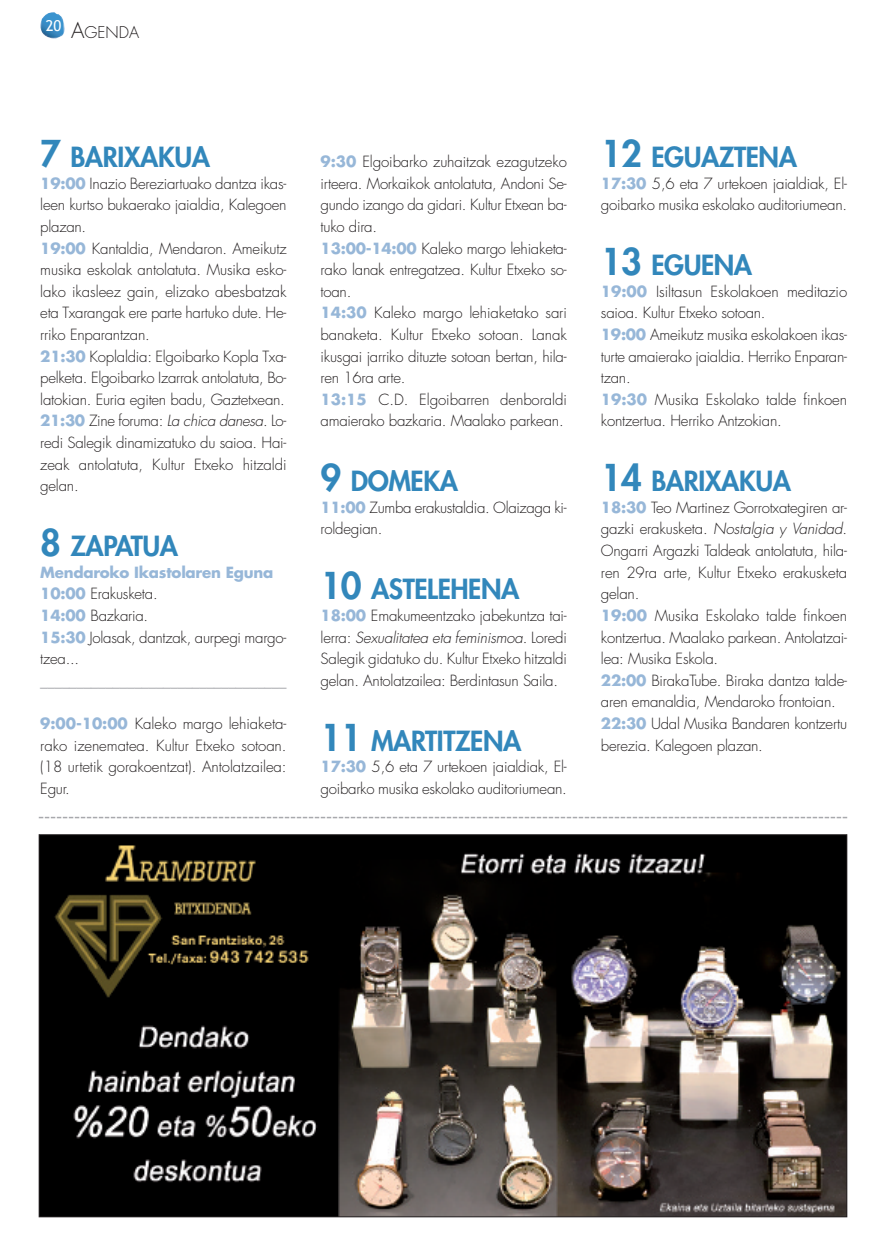
<style>
.page{position:relative;width:886px;height:1256px;background:#fff}
.page>*{position:absolute;margin:0;border:0;box-sizing:border-box;transform-origin:0 0}
.t1{font:800 27px "Futura";letter-spacing:-.015em;color:#3287bb}
.t2{font:300 15.75px "Futura";color:#231f20}
.t3{font:300 15px/21.6px "Futura";letter-spacing:-.015em;color:#231f20}
.t4{font:300 15px "Futura";color:#b2b3b7}
.t5{font:15px "Trebuchet MS";color:#fff}
.s1{font-size:21px}
.s2{font-size:36px}
.s3{font-weight:700;color:#97b7d8}
.s4{font-style:italic}
</style>
<div class="page">
<img style="left:40px;top:12px;width:25px;height:27px">
<img style="left:41px;top:836px;width:804px;height:379px">
<svg style="left:39px;top:816px;width:808px;height:2px"></svg>
<p class="t5" style="left:46px;top:17px;width:17px">20</p>
<p class="t2" style="left:71px;top:25px;width:70px"><span class="s1">A</span>GENDA</p>
<h1 class="t1" style="left:40px;top:144px;width:171px"><span class="s2">7</span> BARIXAKUA</h1>
<p class="t3" style="left:40px;top:174px;width:248px"><span class="s3">19:00</span> Inazio Bereziartuako dantza ikas&shy;leen kurtso bukaerako jaialdia, Kalegoen plazan.<br><span class="s3">19:00</span> Kantaldia, Mendaron. Ameikutz musika eskolak antolatuta. Musika esko&shy;lako ikasleez gain, elizako abesbatzak eta Txarangak ere parte hartuko dute. He&shy;rriko Enparantzan.<br><span class="s3">21:30</span> Koplaldia: Elgoibarko Kopla Txa&shy;pelketa. Elgoibarko Izarrak antolatuta, Bo&shy;latokian. Euria egiten badu, Gaztetxean.<br><span class="s3">21:30</span> Zine foruma: <span class="s4">La chica danesa</span>. Lo&shy;redi Salegik dinamizatuko du saioa. Hai&shy;zeak antolatuta, Kultur Etxeko hitzaldi gelan.</p>
<h1 class="t1" style="left:40px;top:533px;width:139px"><span class="s2">8</span> ZAPATUA</h1>
<p class="t3" style="left:40px;top:562px;width:247px"><span class="s3">Mendaroko Ikastolaren Eguna<br>10:00</span> Erakusketa.<br><span class="s3">14:00</span> Bazkaria.<br><span class="s3">15:30</span> Jolasak, dantzak, aurpegi margo&shy;tzea...</p>
<p class="t4" style="left:40px;top:673px;width:248px">__________________________________</p>
<p class="t3" style="left:40px;top:714px;width:248px;text-align:justify"><span class="s3">9:00-10:00</span> Kaleko margo lehiaketa&shy;rako izenematea. Kultur Etxeko sotoan. (18 urtetik gorakoentzat). Antolatzailea:<br>Egur.</p>
<p class="t3" style="left:320px;top:152px;width:248px"><span class="s3">9:30</span> Elgoibarko zuhaitzak ezagutzeko irteera. Morkaikok antolatuta, Andoni Se&shy;gundo izango da gidari. Kultur Etxean ba&shy;tuko dira.<br><span class="s3">13:00-14:00</span> Kaleko margo lehiaketa&shy;rako lanak entregatzea. Kultur Etxeko so&shy;toan.<br><span class="s3">14:30</span> Kaleko margo lehiaketako sari banaketa. Kultur Etxeko sotoan. Lanak ikusgai jarriko dituzte sotoan bertan, hila&shy;ren 16ra arte.<br><span class="s3">13:15</span> C.D. Elgoibarren denboraldi amaierako bazkaria. Maalako parkean.</p>
<h1 class="t1" style="left:320px;top:468px;width:139px"><span class="s2">9</span> DOMEKA</h1>
<p class="t3" style="left:320px;top:498px;width:247px"><span class="s3">11:00</span> Zumba erakustaldia. Olaizaga ki&shy;roldegian.</p>
<h1 class="t1" style="left:320px;top:576px;width:200px"><span class="s2">10</span> ASTELEHENA</h1>
<p class="t3" style="left:320px;top:606px;width:248px;text-align:justify"><span class="s3">18:00</span> Emakumeentzako jabekuntza tai&shy;lerra: <span class="s4">Sexualitatea eta feminismoa</span>. Loredi Salegik gidatuko du. Kultur Etxeko hitzaldi gelan. Antolatzailea: Berdintasun Saila.</p>
<h1 class="t1" style="left:320px;top:727px;width:202px"><span class="s2">11</span> MARTITZENA</h1>
<p class="t3" style="left:320px;top:757px;width:248px"><span class="s3">17:30</span> 5,6 eta 7 urtekoen jaialdiak, El&shy;goibarko musika eskolako auditoriumean.</p>
<h1 class="t1" style="left:601px;top:144px;width:197px"><span class="s2">12</span> EGUAZTENA</h1>
<p class="t3" style="left:601px;top:174px;width:248px"><span class="s3">17:30</span> 5,6 eta 7 urtekoen jaialdiak, El&shy;goibarko musika eskolako auditoriumean.</p>
<h1 class="t1" style="left:601px;top:252px;width:153px"><span class="s2">13</span> EGUENA</h1>
<p class="t3" style="left:601px;top:282px;width:248px"><span class="s3">19:00</span> Isiltasun Eskolakoen meditazio saioa. Kultur Etxeko sotoan.<br><span class="s3">19:00</span> Ameikutz musika eskolakoen ikas&shy;turte amaierako jaialdia. Herriko Enparan&shy;tzan.<br><span class="s3">19:30</span> Musika Eskolako talde finkoen kontzertua. Herriko Antzokian.</p>
<h1 class="t1" style="left:601px;top:468px;width:191px"><span class="s2">14</span> BARIXAKUA</h1>
<p class="t3" style="left:601px;top:498px;width:248px"><span class="s3">18:30</span> Teo Martinez Gorrotxategiren ar&shy;gazki erakusketa. <span class="s4">Nostalgia y Vanidad</span>.<br>Ongarri Argazki Taldeak antolatuta, hila&shy;ren 29ra arte, Kultur Etxeko erakusketa gelan.<br><span class="s3">19:00</span> Musika Eskolako talde finkoen kontzertua. Maalako parkean. Antolatzai&shy;lea: Musika Eskola.<br><span class="s3">22:00</span> BirakaTube. Biraka dantza talde&shy;aren emanaldia, Mendaroko frontoian.<br><span class="s3">22:30</span> Udal Musika Bandaren kontzertu berezia. Kalegoen plazan.</p>
</div>
